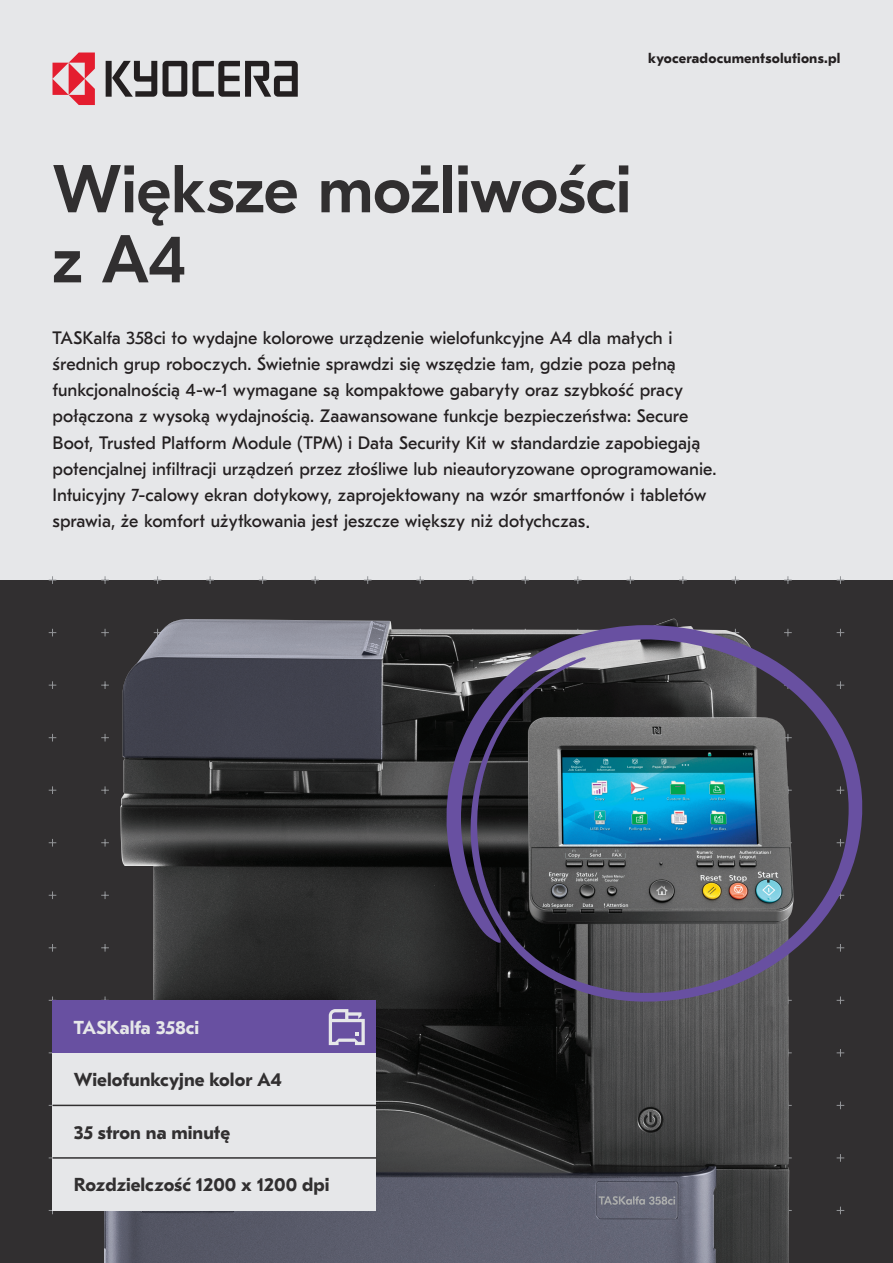
<style>
.page{position:relative;width:893px;height:1263px;background:#e6e7e9}
.page>*{position:absolute;margin:0;border:0;box-sizing:border-box;transform-origin:0 0}
.t1{font:500 67.5px/70.1px "GT Eesti Pro Display";letter-spacing:-.01em;color:#312f30}
.t2{font:700 18.75px "GT Eesti Pro Text";color:#312f30}
.t3{font:700 18.75px "GT Eesti Pro Text";color:#e6e7e9}
.t4{font:18px/26.2px "GT Eesti Pro Text";color:#231f20}
.t5{font:700 14.25px "GT Eesti Pro Text";letter-spacing:.015em;color:#231f20}
.s1{font-size:18.75px}
</style>
<div class="page">
<div style="left:0;top:580px;width:893px;height:683px;background:#312f30"></div>
<svg style="left:193px;top:61px;width:105px;height:36px"></svg>
<svg style="left:163px;top:61px;width:24px;height:36px"></svg>
<svg style="left:106px;top:61px;width:51px;height:36px"></svg>
<svg style="left:53px;top:53px;width:42px;height:52px"></svg>
<img style="left:104px;top:619px;width:688px;height:644px">
<div style="left:53px;top:1158px;width:323px;height:52px;background:#e6e7e9"></div>
<div style="left:53px;top:1105px;width:323px;height:53px;background:#e6e7e9"></div>
<div style="left:53px;top:1053px;width:323px;height:52px;background:#e6e7e9"></div>
<div style="left:53px;top:1000px;width:323px;height:53px;background:#6850a1"></div>
<hr style="left:53px;top:1105px;width:323px;height:1px;background:#312f30">
<hr style="left:53px;top:1157px;width:323px;height:2px;background:#312f30">
<svg style="left:329px;top:1009px;width:36px;height:36px"></svg>
<svg style="left:446px;top:625px;width:417px;height:377px"></svg>
<p class="t5" style="left:648px;top:51px;width:194px">kyoceradocumentsolutions.pl</p>
<h1 class="t1" style="left:53px;top:156px;width:581px">Większe możliwości z A4</h1>
<p class="t4" style="left:53px;top:325px;width:665px">TASKalfa 358ci to wydajne kolorowe urządzenie wielofunkcyjne A4 dla małych i średnich grup roboczych. Świetnie sprawdzi się wszędzie tam, gdzie poza pełną funkcjonalnością 4-w-1 wymagane są kompaktowe gabaryty oraz szybkość pracy połączona z wysoką wydajnością. Zaawansowane funkcje bezpieczeństwa: Secure Boot, Trusted Platform Module (TPM) i Data Security Kit w standardzie zapobiegają potencjalnej infiltracji urządzeń przez złośliwe lub nieautoryzowane oprogramowanie.<br>Intuicyjny 7-calowy ekran dotykowy, zaprojektowany na wzór smartfonów i tabletów sprawia, że komfort użytkowania jest jeszcze większy niż dotychczas<span class="s1">.</span></p>
<p class="t3" style="left:74px;top:1017px;width:127px">TASKalfa 358ci</p>
<p class="t2" style="left:74px;top:1069px;width:210px">Wielofunkcyjne kolor A4</p>
<p class="t2" style="left:74px;top:1122px;width:158px">35 stron na minutę</p>
<p class="t2" style="left:74px;top:1174px;width:257px">Rozdzielczość 1200 x 1200 dpi</p>
</div>
